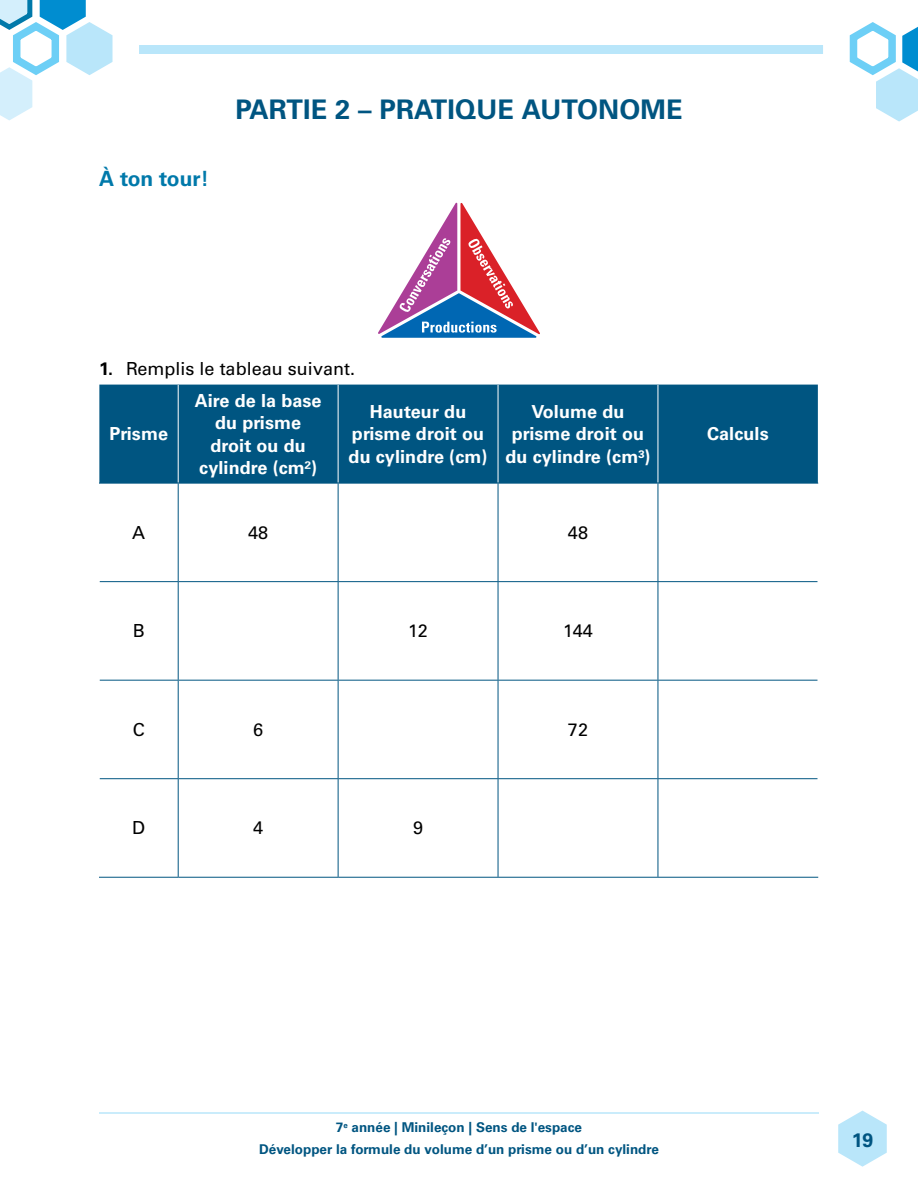
<style>
.page{position:relative;width:918px;height:1188px;background:#fff}
.page>*{position:absolute;margin:0;border:0;box-sizing:border-box;transform-origin:0 0}
.t1{font:700 27px "Univers LT Std";letter-spacing:.005em;color:#005581}
.t2{font:700 21px "Univers LT Std";color:#0079aa}
.t3{font:700 19.5px "Univers LT Std";color:#005581}
.t4{font:700 18px/22.5px "Univers LT Std";letter-spacing:.005em;color:#fff;text-align:center}
.t5{font:18px "Univers LT Std";color:#000}
.t6{font:700 13.5px "Univers LT Std";color:#005581}
.s1{font-weight:700}
</style>
<div class="page">
<svg style="left:838px;top:1111px;width:49px;height:56px"></svg>
<hr style="left:99px;top:1112px;width:720px;height:2px;background:#b9e6fa">
<div style="left:139px;top:45px;width:684px;height:9px;background:#b9e6fa"></div>
<svg style="left:0;top:0;width:113px;height:120px"></svg>
<svg style="left:849px;top:22px;width:69px;height:100px"></svg>
<hr style="left:381px;top:336px;width:156px;height:2px;background:#0067b3">
<svg style="left:378px;top:203px;width:162px;height:131px"></svg>
<div style="left:99px;top:385px;width:719px;height:98px;background:#005581"></div>
<hr style="left:178px;top:385px;width:1px;height:98px;background:#fff">
<hr style="left:338px;top:385px;width:1px;height:98px;background:#fff">
<hr style="left:498px;top:385px;width:1px;height:98px;background:#fff">
<hr style="left:658px;top:385px;width:1px;height:98px;background:#fff">
<hr style="left:99px;top:483px;width:79px;height:1px;background:#005581">
<hr style="left:178px;top:483px;width:160px;height:1px;background:#005581">
<hr style="left:178px;top:483px;width:1px;height:98px;background:#005581">
<hr style="left:338px;top:483px;width:160px;height:1px;background:#005581">
<hr style="left:338px;top:483px;width:1px;height:98px;background:#005581">
<hr style="left:498px;top:483px;width:160px;height:1px;background:#005581">
<hr style="left:498px;top:483px;width:1px;height:98px;background:#005581">
<hr style="left:658px;top:483px;width:160px;height:1px;background:#005581">
<hr style="left:658px;top:483px;width:1px;height:98px;background:#005581">
<hr style="left:100px;top:581px;width:78px;height:1px;background:#005581">
<hr style="left:178px;top:581px;width:160px;height:1px;background:#005581">
<hr style="left:178px;top:582px;width:1px;height:98px;background:#005581">
<hr style="left:338px;top:581px;width:160px;height:1px;background:#005581">
<hr style="left:338px;top:582px;width:1px;height:98px;background:#005581">
<hr style="left:498px;top:581px;width:160px;height:1px;background:#005581">
<hr style="left:498px;top:582px;width:1px;height:98px;background:#005581">
<hr style="left:658px;top:581px;width:159px;height:1px;background:#005581">
<hr style="left:658px;top:582px;width:1px;height:98px;background:#005581">
<hr style="left:100px;top:680px;width:78px;height:1px;background:#005581">
<hr style="left:178px;top:680px;width:160px;height:1px;background:#005581">
<hr style="left:178px;top:681px;width:1px;height:97px;background:#005581">
<hr style="left:338px;top:680px;width:160px;height:1px;background:#005581">
<hr style="left:338px;top:681px;width:1px;height:97px;background:#005581">
<hr style="left:498px;top:680px;width:160px;height:1px;background:#005581">
<hr style="left:498px;top:681px;width:1px;height:97px;background:#005581">
<hr style="left:658px;top:680px;width:159px;height:1px;background:#005581">
<hr style="left:658px;top:681px;width:1px;height:97px;background:#005581">
<hr style="left:100px;top:778px;width:78px;height:1px;background:#005581">
<hr style="left:178px;top:778px;width:160px;height:1px;background:#005581">
<hr style="left:178px;top:779px;width:1px;height:98px;background:#005581">
<hr style="left:338px;top:778px;width:160px;height:1px;background:#005581">
<hr style="left:338px;top:779px;width:1px;height:98px;background:#005581">
<hr style="left:498px;top:778px;width:160px;height:1px;background:#005581">
<hr style="left:498px;top:779px;width:1px;height:98px;background:#005581">
<hr style="left:658px;top:778px;width:159px;height:1px;background:#005581">
<hr style="left:658px;top:779px;width:1px;height:98px;background:#005581">
<hr style="left:99px;top:877px;width:79px;height:1px;background:#005581">
<hr style="left:178px;top:877px;width:160px;height:1px;background:#005581">
<hr style="left:338px;top:877px;width:160px;height:1px;background:#005581">
<hr style="left:498px;top:877px;width:160px;height:1px;background:#005581">
<hr style="left:658px;top:877px;width:160px;height:1px;background:#005581">
<h3 class="t2" style="left:99px;top:167px;width:111px">À ton tour!</h3>
<h2 class="t1" style="left:235px;top:93px;width:449px">PARTIE 2 – PRATIQUE AUTONOME</h2>
<p class="t5" style="left:99px;top:358px;width:258px"><span class="s1">1.</span> Remplis le tableau suivant.</p>
<p class="t4" style="left:109px;top:423px;width:60px">Prisme</p>
<p class="t4" style="left:195px;top:389px;width:128px">Aire de la base du prisme droit ou du cylindre (cm²)</p>
<p class="t4" style="left:349px;top:400px;width:141px">Hauteur du prisme droit ou du cylindre (cm)</p>
<p class="t4" style="left:505px;top:400px;width:147px">Volume du prisme droit ou du cylindre (cm³)</p>
<p class="t5" style="left:132px;top:522px;width:14px">A</p>
<p class="t5" style="left:248px;top:522px;width:22px">48</p>
<p class="t5" style="left:568px;top:522px;width:22px">48</p>
<p class="t5" style="left:133px;top:620px;width:14px">B</p>
<p class="t5" style="left:408px;top:620px;width:21px">12</p>
<p class="t5" style="left:563px;top:620px;width:31px">144</p>
<p class="t5" style="left:133px;top:719px;width:14px">C</p>
<p class="t5" style="left:253px;top:719px;width:12px">6</p>
<p class="t5" style="left:568px;top:719px;width:22px">72</p>
<p class="t5" style="left:132px;top:817px;width:14px">D</p>
<p class="t5" style="left:253px;top:817px;width:12px">4</p>
<p class="t5" style="left:413px;top:817px;width:12px">9</p>
<p class="t4" style="left:707px;top:423px;width:63px">Calculs</p>
<p class="t6" style="left:336px;top:1120px;width:248px">7<sup>e</sup> année | Minileçon | Sens de l'espace</p>
<p class="t6" style="left:259px;top:1142px;width:401px">Développer la formule du volume d’un prisme ou d’un cylindre</p>
<p class="t3" style="left:852px;top:1128px;width:23px">19</p>
</div>
